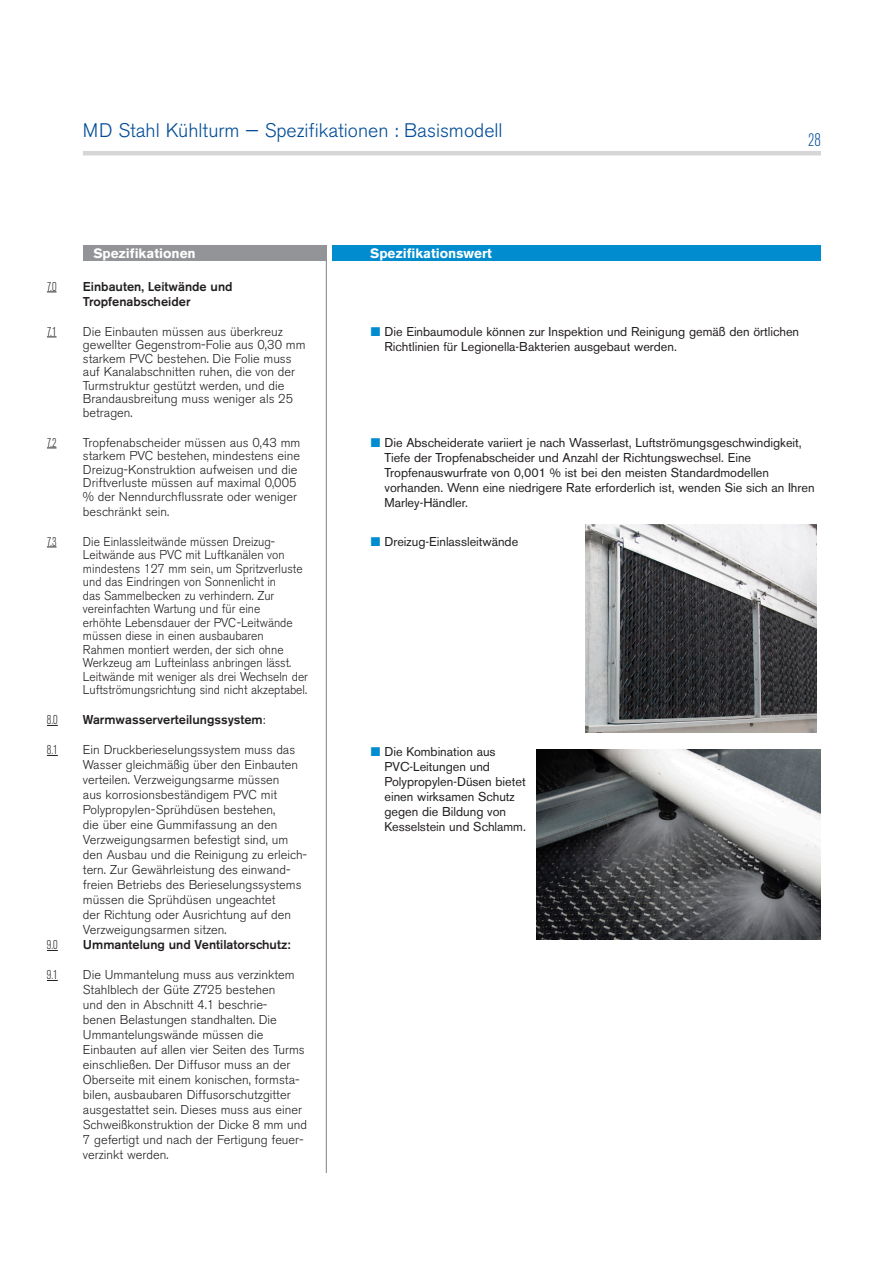
<style>
.page{position:relative;width:893px;height:1263px;background:#fff}
.page>*{position:absolute;margin:0;border:0;box-sizing:border-box;transform-origin:0 0}
.t1{font:300 19.5px "Akzidenz Grotesk BE";color:#004c97}
.t2{font:300 condensed 18px "Akzidenz Grotesk BE";color:#004c97}
.t3{font:700 13.5px "Akzidenz Grotesk BE";color:#fff}
.spec{font:300 12.75px/15px "Akzidenz Grotesk BE";color:#231f20}
.t4{font:12.75px/15px "Akzidenz Grotesk BE";color:#231f20}
.spec-2{font:300 12.75px/13.5px "Akzidenz Grotesk BE";color:#231f20;scale:.94 1}
.spec-3{font:500 12.75px/15px "Akzidenz Grotesk BE";color:#231f20}
.spec-4{font:300 condensed 12.75px "Akzidenz Grotesk BE";color:#231f20}
.s1{font-weight:300}
.s2{color:#008ccf}
</style>
<div class="page">
<hr style="left:83px;top:151px;width:738px;height:4px;background:#d5d6d8">
<hr style="left:326px;top:246px;width:1px;height:927px;background:#808285">
<div style="left:83px;top:246px;width:243px;height:15px;background:#929497"></div>
<div style="left:333px;top:246px;width:488px;height:15px;background:#008ccf"></div>
<img style="left:536px;top:749px;width:285px;height:191px">
<img style="left:585px;top:525px;width:232px;height:208px">
<h1 class="t1" style="left:83px;top:120px;width:421px">MD Stahl Kühlturm — Spezifikationen : Basismodell</h1>
<h2 class="t2" style="left:808px;top:130px;width:14px">28</h2>
<p class="t3" style="left:93px;top:245px;width:104px">Spezifikationen</p>
<p class="t3" style="left:370px;top:246px;width:123px">Spezifikationswert</p>
<p class="spec-4" style="left:47px;top:279px;width:11px">7.0</p>
<p class="spec-3" style="left:83px;top:279px;width:151px">Einbauten, Leitwände und<br>Tropfenabscheider</p>
<p class="spec-4" style="left:47px;top:324px;width:11px">7.1</p>
<p class="spec" style="left:83px;top:325px;width:224px;line-height:13.5px">Die Einbauten müssen aus überkreuz gewellter Gegenstrom-Folie aus 0,30 mm starkem PVC bestehen. Die Folie muss auf Kanalabschnitten ruhen, die von der Turmstruktur gestützt werden, und die Brandausbreitung muss weniger als 25 betragen.</p>
<p class="spec-4" style="left:47px;top:435px;width:11px">7.2</p>
<p class="spec" style="left:83px;top:436px;width:219px;line-height:13.5px">Tropfenabscheider müssen aus 0,43 mm starkem PVC bestehen, mindestens eine Dreizug-Konstruktion aufweisen und die Driftverluste müssen auf maximal 0,005 % der Nenndurchflussrate oder weniger</p>
<p class="spec" style="left:83px;top:504px;width:88px">beschränkt sein.</p>
<p class="spec-4" style="left:47px;top:534px;width:11px">7.3</p>
<p class="spec-2" style="left:83px;top:535px;width:241px">Die Einlassleitwände müssen Dreizug-Leitwände aus PVC mit Luftkanälen von mindestens 127 mm sein, um Spritzverluste und das Eindringen von Sonnenlicht in<br>das Sammelbecken zu verhindern. Zur vereinfachten Wartung und für eine<br>erhöhte Lebensdauer der PVC-Leitwände müssen diese in einen ausbaubaren Rahmen montiert werden, der sich ohne Werkzeug am Lufteinlass anbringen lässt.<br>Leitwände mit weniger als drei Wechseln der Luftströmungsrichtung sind nicht akzeptabel.</p>
<p class="spec-4" style="left:47px;top:713px;width:12px">8.0</p>
<p class="spec-3" style="left:83px;top:712px;width:184px">Warmwasserverteilungssystem<span class="s1">:</span></p>
<p class="spec-4" style="left:47px;top:743px;width:12px">8.1</p>
<p class="spec" style="left:83px;top:742px;width:226px">Ein Druckberieselungssystem muss das Wasser gleichmäßig über den Einbauten verteilen. Verzweigungsarme müssen<br>aus korrosionsbeständigem PVC mit Polypropylen-Sprühdüsen bestehen,<br>die über eine Gummifassung an den Verzweigungsarmen befestigt sind, um den Ausbau und die Reinigung zu erleich&shy;tern. Zur Gewährleistung des einwand&shy;freien Betriebs des Berieselungssystems müssen die Sprühdüsen ungeachtet<br>der Richtung oder Ausrichtung auf den Verzweigungsarmen sitzen.</p>
<p class="spec-4" style="left:47px;top:938px;width:12px">9.0</p>
<p class="spec-3" style="left:83px;top:937px;width:209px">Ummantelung und Ventilatorschutz:</p>
<p class="spec-4" style="left:47px;top:968px;width:12px">9.1</p>
<p class="spec" style="left:83px;top:967px;width:226px">Die Ummantelung muss aus verzinktem Stahlblech der Güte Z725 bestehen<br>und den in Abschnitt 4.1 beschrie-<br>benen Belastungen standhalten. Die Ummantelungswände müssen die Einbauten auf allen vier Seiten des Turms einschließen. Der Diffusor muss an der Oberseite mit einem konischen, formsta&shy;bilen, ausbaubaren Diffusorschutzgitter ausgestattet sein. Dieses muss aus einer Schweißkonstruktion der Dicke 8 mm und 7 gefertigt und nach der Fertigung feuer&shy;verzinkt werden.</p>
<p class="t4" style="left:384px;top:324px;width:416px;text-indent:-13px"><span class="s2">■</span> Die Einbaumodule können zur Inspektion und Reinigung gemäß den örtlichen<br>Richtlinien für Legionella-Bakterien ausgebaut werden.</p>
<p class="t4" style="left:384px;top:435px;width:432px;text-indent:-13px"><span class="s2">■</span> Die Abscheiderate variiert je nach Wasserlast, Luftströmungsgeschwindigkeit, Tiefe der Tropfenabscheider und Anzahl der Richtungswechsel. Eine Tropfenauswurfrate von 0,001 % ist bei den meisten Standardmodellen vorhanden. Wenn eine niedrigere Rate erforderlich ist, wenden Sie sich an Ihren Marley-Händler.</p>
<p class="t4" style="left:371px;top:534px;width:149px"><span class="s2">■</span> Dreizug-Einlassleitwände</p>
<p class="t4" style="left:384px;top:744px;width:143px;text-indent:-13px"><span class="s2">■</span> Die Kombination aus<br>PVC-Leitungen und<br>Polypropylen-Düsen bietet einen wirksamen Schutz gegen die Bildung von<br>Kesselstein und Schlamm.</p>
</div>
